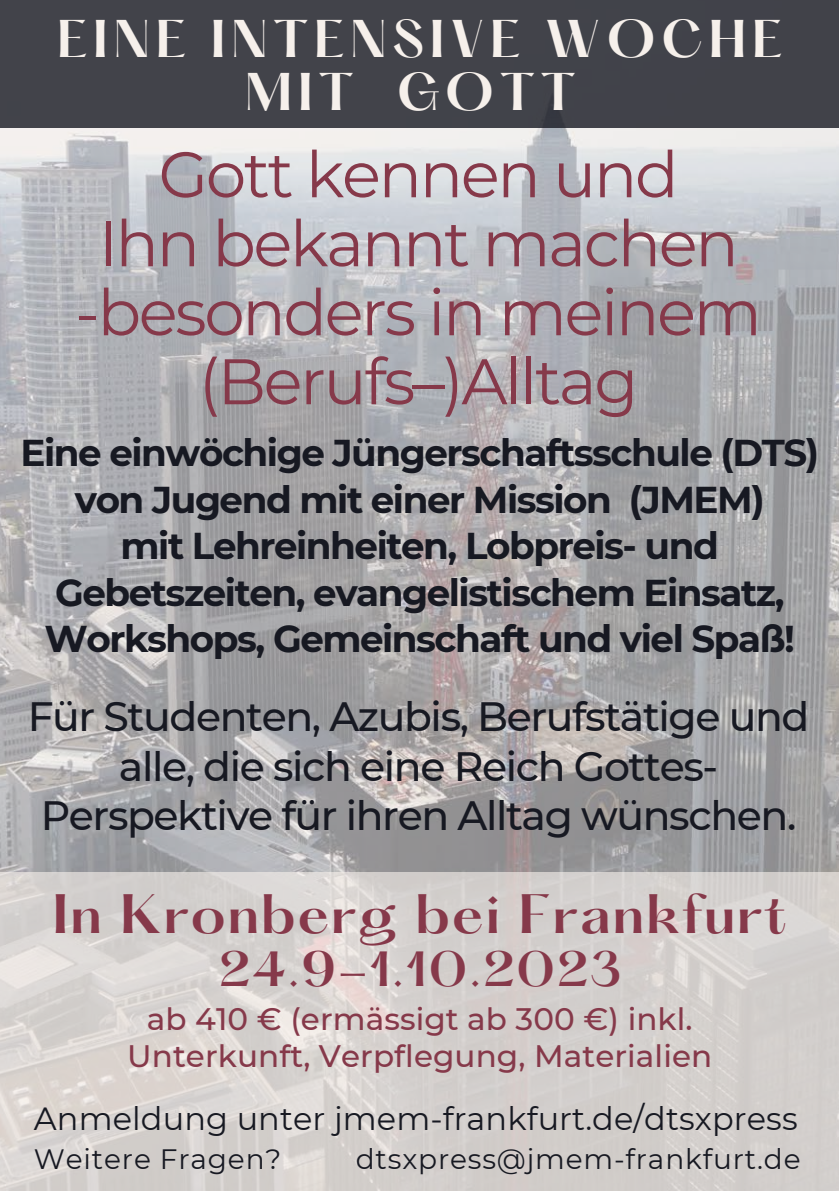
<style>
.page{position:relative;width:839px;height:1191px;background:#fff}
.page>*{position:absolute;margin:0;border:0;box-sizing:border-box;transform-origin:0 0}
.t1{font:64.2px/69px "Montserrat";letter-spacing:-.035em;color:#86394a;text-align:center}
.t2{font:600 48.6px "Hatton";letter-spacing:.04em;color:#86394a}
.t3{font:600 46.4px/52.4px "Hatton";letter-spacing:.115em;color:#f6f0eb;text-align:center}
.t4{font:600 43.2px "Hatton";letter-spacing:.035em;color:#86394a}
.t5{font:500 41px/49.6px "Montserrat";letter-spacing:-.035em;color:#171922;text-align:center}
.t6{font:700 37.2px/46.4px "Montserrat";letter-spacing:-.04em;color:#171922;text-align:center}
.t7{font:32px "Montserrat";letter-spacing:.005em;color:#171922}
.t8{font:500 31px/37.6px "Montserrat";letter-spacing:.005em;color:#86394a;text-align:center}
.t9{font:28px "Montserrat";letter-spacing:.03em;color:#171922}
</style>
<div class="page">
<img style="left:0;top:127px;width:838px;height:745px">
<div style="left:0;top:0;width:838px;height:127px;background:#42434a"></div>
<svg style="left:0;top:872px;width:838px;height:319px;background:#d6d1cf"></svg>
<p class="t3" style="left:57px;top:18px;width:727px">EINE INTENSIVE WOCHE<br>MIT GOTT</p>
<h1 class="t1" style="left:75px;top:140px;width:688px">Gott kennen und<br>Ihn bekannt machen -besonders in meinem (Berufs–)Alltag</h1>
<p class="t6" style="left:20px;top:430px;width:800px">Eine einwöchige Jüngerschaftsschule (DTS) von Jugend mit einer Mission (JMEM)<br>mit Lehreinheiten, Lobpreis- und Gebetszeiten, evangelistischem Einsatz, Workshops, Gemeinschaft und viel Spaß!</p>
<p class="t5" style="left:28px;top:692px;width:783px">Für Studenten, Azubis, Berufstätige und alle, die sich eine Reich Gottes-<br>Perspektive für ihren Alltag wünschen.</p>
<h2 class="t2" style="left:52px;top:891px;width:736px">In Kronberg bei Frankfurt</h2>
<p class="t4" style="left:219px;top:949px;width:403px">24.9-1.10.2023</p>
<p class="t8" style="left:127px;top:1000px;width:586px">ab 410 € (ermässigt ab 300 €) inkl.<br>Unterkunft, Verpflegung, Materialien</p>
<p class="t7" style="left:34px;top:1099px;width:765px">Anmeldung unter jmem-frankfurt.de/dtsxpress</p>
<p class="t9" style="left:34px;top:1142px;width:249px">Weitere Fragen?</p>
<p class="t9" style="left:356px;top:1142px;width:446px">dtsxpress@jmem-frankfurt.de</p>
</div>
